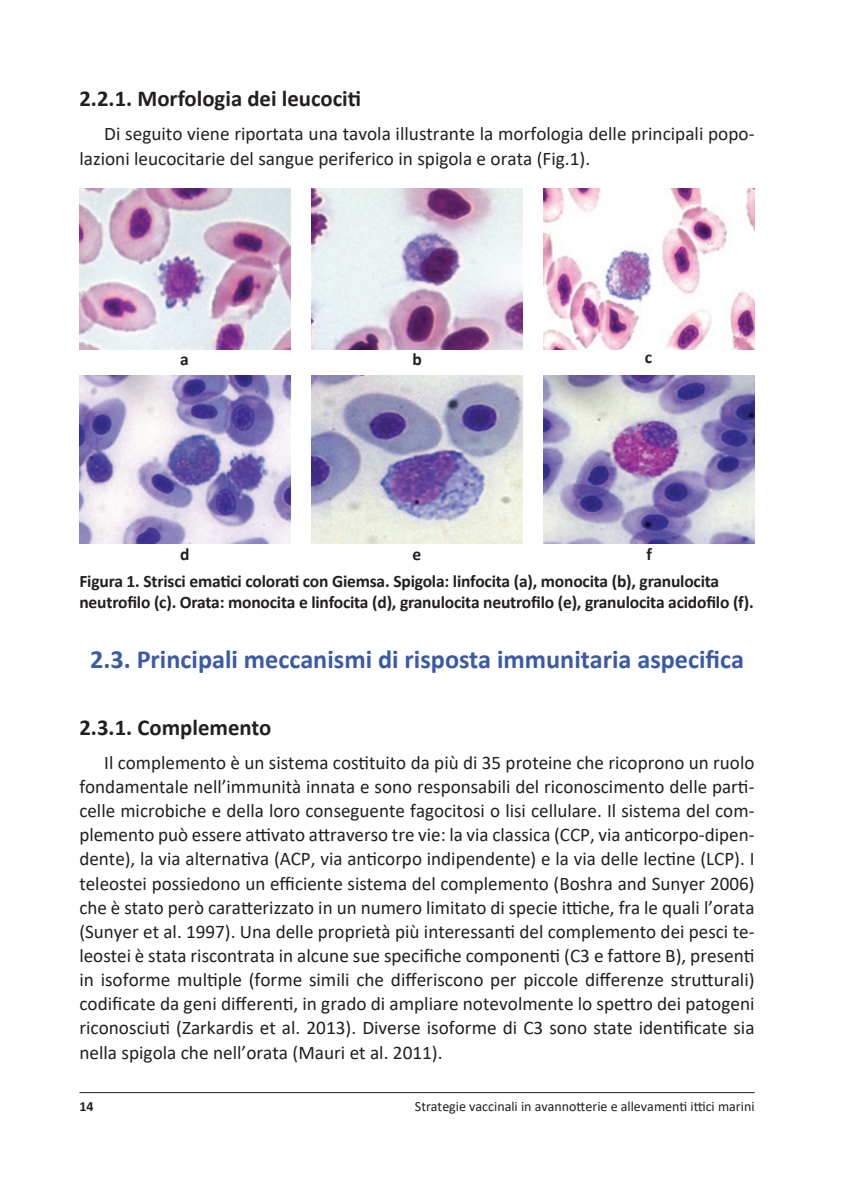
<style>
.page{position:relative;width:844px;height:1191px;background:#fff}
.page>*{position:absolute;margin:0;border:0;box-sizing:border-box;transform-origin:0 0}
.t1{font:700 26.25px "Calibri";color:#3a59a7}
.t2{font:700 22.75px "Calibri";color:#231f20}
.t3{font:19.25px/24.2px "Calibri";color:#231f20}
.t4{font:700 17.5px/26.2px "Calibri";letter-spacing:-.01em;color:#231f20}
.t5{font:14px "Calibri";color:#231f20}
.t6{font:700 14px "Calibri";color:#231f20}
</style>
<div class="page">
<hr style="left:79px;top:1092px;width:675px;height:1px;background:#231f20">
<img style="left:79px;top:189px;width:211px;height:160px">
<img style="left:311px;top:189px;width:211px;height:160px">
<img style="left:543px;top:189px;width:211px;height:160px">
<img style="left:79px;top:375px;width:211px;height:168px">
<img style="left:311px;top:375px;width:211px;height:168px">
<img style="left:543px;top:375px;width:211px;height:168px">
<p class="t2" style="left:79px;top:83px;width:283px">2.2.1. Morfologia dei leucociti</p>
<p class="t3" style="left:79px;top:121px;width:676px;text-indent:25px">Di seguito viene riportata una tavola illustrante la morfologia delle principali popo&shy;lazioni leucocitarie del sangue periferico in spigola e orata (Fig.1).</p>
<p class="t4" style="left:180px;top:346px;width:10px">a</p>
<p class="t4" style="left:412px;top:346px;width:11px">b</p>
<p class="t4" style="left:644px;top:344px;width:9px">c</p>
<p class="t4" style="left:79px;top:541px;width:641px;text-indent:566px">f<br>Figura 1. Strisci ematici colorati con Giemsa. Spigola: linfocita (a), monocita (b), granulocita</p>
<p class="t4" style="left:79px;top:588px;width:675px">neutrofilo (c). Orata: monocita e linfocita (d), granulocita neutrofilo (e), granulocita acidofilo (f).</p>
<h1 class="t1" style="left:90px;top:641px;width:655px">2.3. Principali meccanismi di risposta immunitaria aspecifica</h1>
<p class="t4" style="left:180px;top:541px;width:11px">d</p>
<p class="t4" style="left:412px;top:541px;width:10px">e</p>
<p class="t2" style="left:79px;top:711px;width:193px">2.3.1. Complemento</p>
<p class="t3" style="left:79px;top:749px;width:676px;text-align:justify;text-indent:25px">Il complemento è un sistema costituito da più di 35 proteine che ricoprono un ruolo fondamentale nell’immunità innata e sono responsabili del riconoscimento delle parti&shy;celle microbiche e della loro conseguente fagocitosi o lisi cellulare. Il sistema del com&shy;plemento può essere attivato attraverso tre vie: la via classica (CCP, via anticorpo-dipen&shy;dente), la via alternativa (ACP, via anticorpo indipendente) e la via delle lectine (LCP). I teleostei possiedono un efficiente sistema del complemento (Boshra and Sunyer 2006) che è stato però caratterizzato in un numero limitato di specie ittiche, fra le quali l’orata (Sunyer et al. 1997). U na delle proprietà più interessanti del complemento dei pesci te&shy;leostei è stata riscontrata in alcune sue specifiche componenti (C3 e fattore B), presenti in isoforme multiple (forme simili che differiscono per piccole differenze strutturali) codificate da geni differenti, in grado di ampliare notevolmente lo spettro dei patogeni riconosciuti (Zarkardis et al. 2013). Diverse isoforme di C3 sono state identificate sia nella spigola che nell’orata (Mauri et al. 2011).</p>
<p class="t6" style="left:79px;top:1096px;width:16px">14</p>
<p class="t5" style="left:415px;top:1096px;width:341px">Strategie vaccinali in avannotterie e allevamenti ittici marini</p>
</div>
